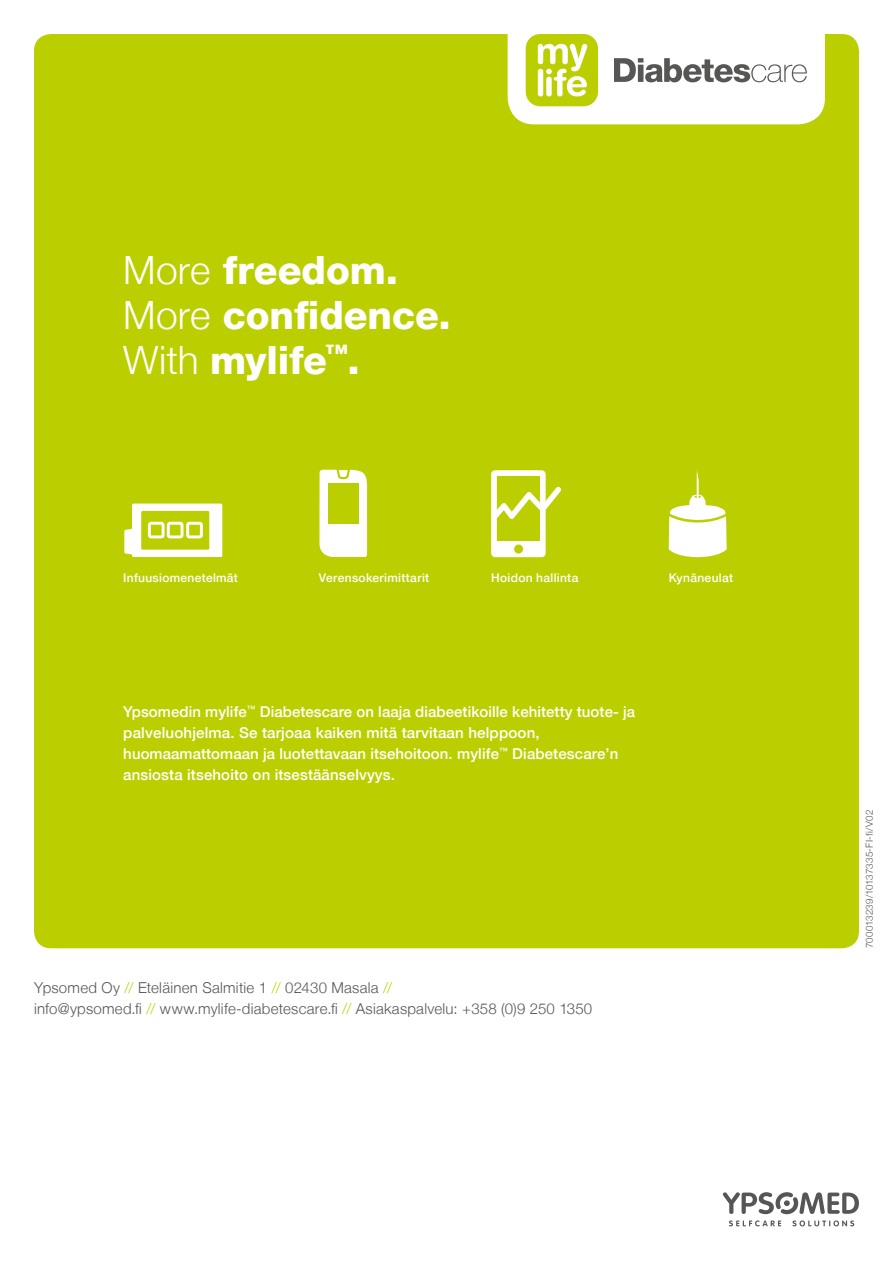
<style>
.page{position:relative;width:893px;height:1263px;background:#fff}
.page>*{position:absolute;margin:0;border:0;box-sizing:border-box;transform-origin:0 0}
.t1{font:800 39px/45px "Helvetica Neue LT";letter-spacing:-.005em;color:#fff}
.t2{font:500 15px/21px "Helvetica Neue LT";letter-spacing:.005em;color:#fff}
.t3{font:300 15px/21px "Helvetica Neue LT";letter-spacing:.02em;color:#565655}
.t4{font:500 12px "Helvetica Neue LT";letter-spacing:.025em;color:#fff}
.t5{font:300 9.75px "Helvetica Neue LT";letter-spacing:.015em;color:#565655}
.s1{font-weight:300}
.s2{color:#bbcf00}
</style>
<div class="page">
<div style="left:34px;top:34px;width:825px;height:914px;background:#bbcf00;border-radius:17px"></div>
<svg style="left:729px;top:1220px;width:52px;height:6px"></svg>
<svg style="left:792px;top:1220px;width:62px;height:6px"></svg>
<svg style="left:723px;top:1192px;width:136px;height:22px"></svg>
<div style="left:508px;top:0;width:317px;height:124px;background:#fff;border-radius:27px"></div>
<div style="left:526px;top:34px;width:72px;height:72px;background:#bbcf00;border-radius:14px"></div>
<svg style="left:538px;top:44px;width:49px;height:52px"></svg>
<svg style="left:614px;top:58px;width:193px;height:24px"></svg>
<div style="left:132px;top:504px;width:90px;height:53px;background:#fff"></div>
<svg style="left:124px;top:528px;width:8px;height:27px"></svg>
<div style="left:141px;top:511px;width:68px;height:39px;background:#bbcf00"></div>
<div style="left:186px;top:522px;width:17px;height:16px;border:3px solid #fff;border-radius:2px"></div>
<div style="left:167px;top:522px;width:16px;height:16px;border:3px solid #fff;border-radius:2px"></div>
<div style="left:148px;top:522px;width:17px;height:16px;border:3px solid #fff;border-radius:2px"></div>
<svg style="left:669px;top:470px;width:58px;height:87px"></svg>
<svg style="left:491px;top:470px;width:70px;height:87px"></svg>
<svg style="left:319px;top:470px;width:49px;height:87px;background:#f7f9e4"></svg>
<div style="left:328px;top:484px;width:30px;height:40px;background:#bbcf00"></div>
<h1 class="t1" style="left:123px;top:248px;width:329px"><span class="s1">More</span> freedom.<br><span class="s1">More</span> confidence.<br><span class="s1">With</span> mylife<sup>™</sup>.</h1>
<p class="t4" style="left:123px;top:570px;width:116px">Infuusiomenetelmät</p>
<p class="t4" style="left:319px;top:570px;width:112px">Verensokerimittarit</p>
<p class="t4" style="left:491px;top:570px;width:89px">Hoidon hallinta</p>
<p class="t4" style="left:669px;top:570px;width:66px">Kynäneulat</p>
<p class="t2" style="left:123px;top:701px;width:513px">Ypsomedin mylife<sup>™</sup> Diabetescare on laaja diabeetikoille kehitetty tuote- ja palveluohjelma. Se tarjoaa kaiken mitä tarvitaan helppoon, huomaamattomaan ja luotettavaan itsehoitoon. mylife<sup>™</sup> Diabetescare’n ansiosta itsehoito on itsestäänselvyys.</p>
<p class="t3" style="left:34px;top:977px;width:560px">Ypsomed Oy <span class="s2">//</span> Eteläinen Salmitie 1 <span class="s2">//</span> 02430 Masala <span class="s2">//<br></span>info@ypsomed.fi <span class="s2">//</span> www.mylife-diabetescare.fi <span class="s2">//</span> Asiakaspalvelu: +358 (0)9 250 1350</p>
<p class="t5" style="left:863px;top:948px;width:140px;rotate:-90deg">700013239/10137335-FI-fi/V02</p>
</div>
